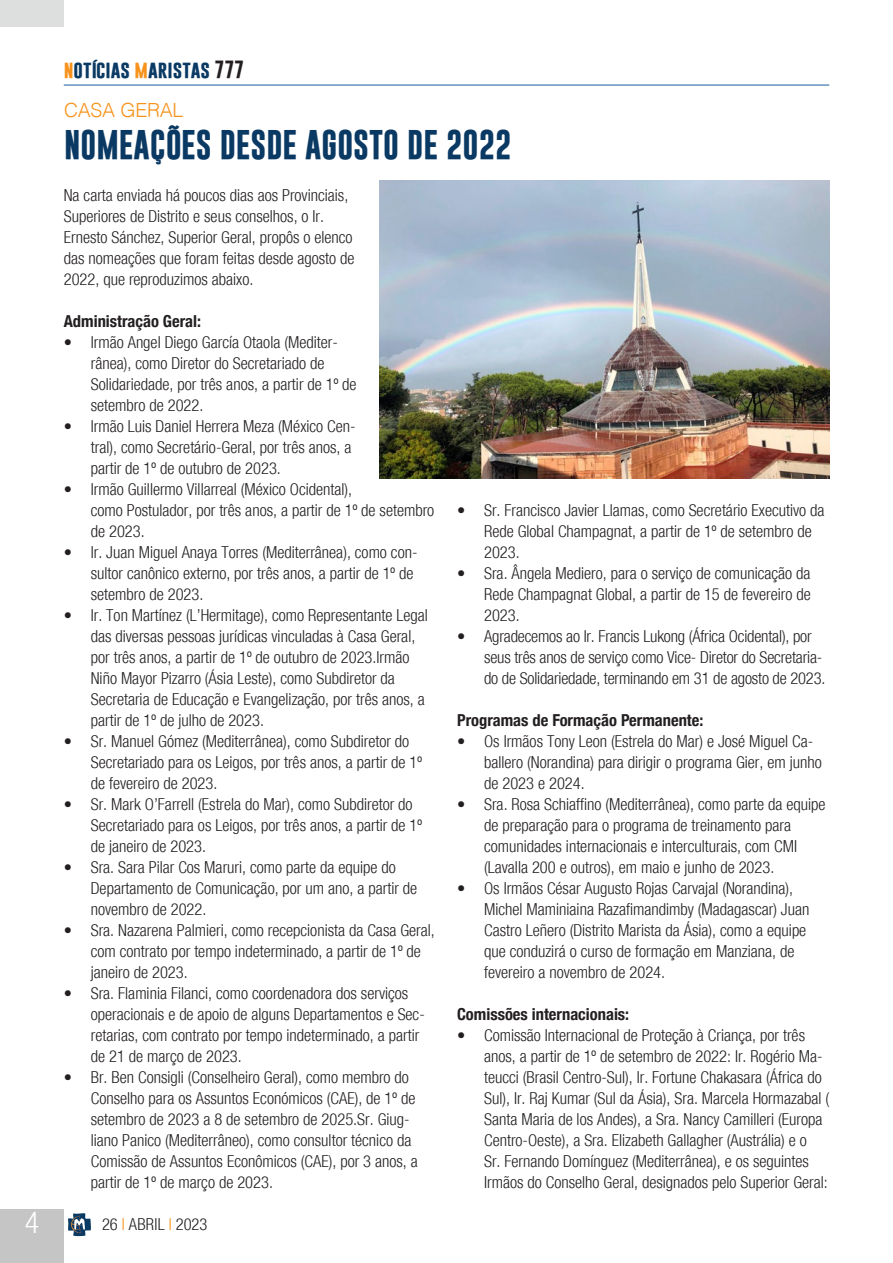
<style>
.page{position:relative;width:893px;height:1263px;background:#fff}
.page>*{position:absolute;margin:0;border:0;box-sizing:border-box;transform-origin:0 0}
.Titolo{font:700 30px "Gobold";color:#0a3963}
.t1{font:300 condensed 30px "Helvetica Neue";color:#fff}
.sommario{font:300 19.5px "Helvetica";letter-spacing:-.015em;color:#f7931d}
.t2{font:700 18px "Gobold";color:#0a3963}
.Testo_normal{font:300 condensed 16.5px/21px "Helvetica Neue";color:#231f20}
.Testo_normal-2{font:700 condensed 16.5px "Helvetica Neue";color:#231f20}
.s1{color:#f7931d}
.s2{color:#231f20}
</style>
<div class="page">
<div style="left:0;top:1209px;width:64px;height:54px;background:#c4c5c4"></div>
<hr style="left:64px;top:85px;width:765px;height:1px;background:#175d9e">
<svg style="left:68px;top:1213px;width:23px;height:23px"></svg>
<div style="left:0;top:0;width:64px;height:27px;background:#dddede"></div>
<img style="left:380px;top:180px;width:449px;height:298px">
<h1 class="t1" style="left:25px;top:1205px;width:16px">4</h1>
<p class="t2" style="left:64px;top:57px;width:182px"><span class="s1">n</span>otícias <span class="s1">m</span>aristas <span class="s2">777</span></p>
<p class="sommario" style="left:64px;top:93px;width:121px">CASA GERAL</p>
<p class="Titolo" style="left:64px;top:125px;width:449px">NOMEAÇÕES DESDE AGOSTO DE 2022</p>
<p class="Testo_normal" style="left:64px;top:185px;width:292px">Na carta enviada há poucos dias aos Provinciais, Superiores de Distrito e seus conselhos, o Ir.<br>Ernesto Sánchez, Superior Geral, propôs o elenco das nomeações que foram feitas desde agosto de 2022, que reproduzimos abaixo.</p>
<p class="Testo_normal-2" style="left:64px;top:307px;width:139px">Administração Geral:</p>
<p class="Testo_normal" style="left:91px;top:332px;width:267px;text-indent:-27px">• Irmão Angel Diego García Otaola (Mediter&shy;rânea), como Diretor do Secretariado de Solidariedade, por três anos, a partir de 1º de setembro de 2022.</p>
<p class="Testo_normal" style="left:91px;top:416px;width:266px;text-indent:-27px">• Irmão Luis Daniel Herrera Meza (México Cen&shy;tral), como Secretário-Geral, por três anos, a partir de 1º de outubro de 2023.</p>
<p class="Testo_normal" style="left:91px;top:479px;width:345px;text-indent:-27px">• Irmão Guillermo Villarreal (México Ocidental),<br>como Postulador, por três anos, a partir de 1º de setembro de 2023.</p>
<p class="Testo_normal" style="left:91px;top:542px;width:328px;text-indent:-27px">• Ir. Juan Miguel Anaya Torres (Mediterrânea), como con&shy;sultor canônico externo, por três anos, a partir de 1º de setembro de 2023.</p>
<p class="Testo_normal" style="left:91px;top:605px;width:339px;text-indent:-27px">• Ir. Ton Martínez (L’Hermitage), como Representante Legal das diversas pessoas jurídicas vinculadas à Casa Geral, por três anos, a partir de 1º de outubro de 2023.Irmão Niño Mayor Pizarro (Ásia Leste), como Subdiretor da Secretaria de Educação e Evangelização, por três anos, a partir de 1º de julho de 2023.</p>
<p class="Testo_normal" style="left:91px;top:731px;width:333px;text-indent:-27px">• Sr. Manuel Gómez (Mediterrânea), como Subdiretor do<br>Secretariado para os Leigos, por três anos, a partir de 1º de fevereiro de 2023.</p>
<p class="Testo_normal" style="left:91px;top:794px;width:333px;text-indent:-27px">• Sr. Mark O’Farrell (Estrela do Mar), como Subdiretor do<br>Secretariado para os Leigos, por três anos, a partir de 1º de janeiro de 2023.</p>
<p class="Testo_normal" style="left:91px;top:857px;width:328px;text-indent:-27px">• Sra. Sara Pilar Cos Maruri, como parte da equipe do<br>Departamento de Comunicação, por um ano, a partir de novembro de 2022.</p>
<p class="Testo_normal" style="left:91px;top:920px;width:346px;text-indent:-27px">• Sra. Nazarena Palmieri, como recepcionista da Casa Geral, com contrato por tempo indeterminado, a partir de 1º de janeiro de 2023.</p>
<p class="Testo_normal" style="left:91px;top:983px;width:336px;text-indent:-27px">• Sra. Flaminia Filanci, como coordenadora dos serviços operacionais e de apoio de alguns Departamentos e Sec&shy;retarias, com contrato por tempo indeterminado, a partir de 21 de março de 2023.</p>
<p class="Testo_normal" style="left:91px;top:1067px;width:329px;text-indent:-27px">• Br. Ben Consigli (Conselheiro Geral), como membro do Conselho para os Assuntos Económicos (CAE), de 1º de setembro de 2023 a 8 de setembro de 2025.Sr. Giug&shy;liano Panico (Mediterrâneo), como consultor técnico da Comissão de Assuntos Econômicos (CAE), por 3 anos, a partir de 1º de março de 2023.</p>
<p class="Testo_normal" style="left:102px;top:1214px;width:107px">26 <span class="s1">I</span> ABRIL <span class="s1">I</span> 2023</p>
<p class="Testo_normal" style="left:484px;top:500px;width:342px;text-indent:-27px">• Sr. Francisco Javier Llamas, como Secretário Executivo da<br>Rede Global Champagnat, a partir de 1º de setembro de<br>2023.</p>
<p class="Testo_normal" style="left:484px;top:563px;width:328px;text-align:justify;text-indent:-27px">• Sra. Ângela Mediero, para o serviço de comunicação da Rede Champagnat Global, a partir de 15 de fevereiro de 2023.</p>
<p class="Testo_normal" style="left:484px;top:626px;width:343px;text-indent:-27px">• Agradecemos ao Ir. Francis Lukong (África Ocidental), por seus três anos de serviço como Vice- Diretor do Secretaria&shy;do de Solidariedade, terminando em 31 de agosto de 2023.</p>
<p class="Testo_normal-2" style="left:457px;top:706px;width:248px">Programas de Formação Permanente:</p>
<p class="Testo_normal" style="left:484px;top:731px;width:339px;text-indent:-27px">• Os Irmãos Tony Leon (Estrela do Mar) e José Miguel Ca&shy;ballero (Norandina) para dirigir o programa Gier, em junho de 2023 e 2024.</p>
<p class="Testo_normal" style="left:484px;top:794px;width:343px;text-indent:-27px">• Sra. Rosa Schiaffino (Mediterrânea), como parte da equipe de preparação para o programa de treinamento para comunidades internacionais e interculturais, com CMI (Lavalla 200 e outros), em maio e junho de 2023.</p>
<p class="Testo_normal" style="left:484px;top:878px;width:327px;text-indent:-27px">• Os Irmãos César Augusto Rojas Carvajal (Norandina), Michel Maminiaina Razafimandimby (Madagascar) Juan Castro Leñero (Distrito Marista da Ásia), como a equipe que conduzirá o curso de formação em Manziana, de fevereiro a novembro de 2024.</p>
<p class="Testo_normal-2" style="left:457px;top:1000px;width:174px">Comissões internacionais:</p>
<p class="Testo_normal" style="left:484px;top:1025px;width:346px;text-indent:-27px">• Comissão Internacional de Proteção à Criança, por três anos, a partir de 1º de setembro de 2022: Ir. Rogério Ma&shy;teucci (Brasil Centro-Sul), Ir. Fortune Chakasara (África do Sul), Ir. Raj Kumar (Sul da Ásia), Sra. Marcela Hormazabal ( Santa Maria de los Andes), a Sra. Nancy Camilleri (Europa Centro-Oeste), a Sra. Elizabeth Gallagher (Austrália) e o<br>Sr. Fernando Domínguez (Mediterrânea), e os seguintes Irmãos do Conselho Geral, designados pelo Superior Geral:</p>
</div>
